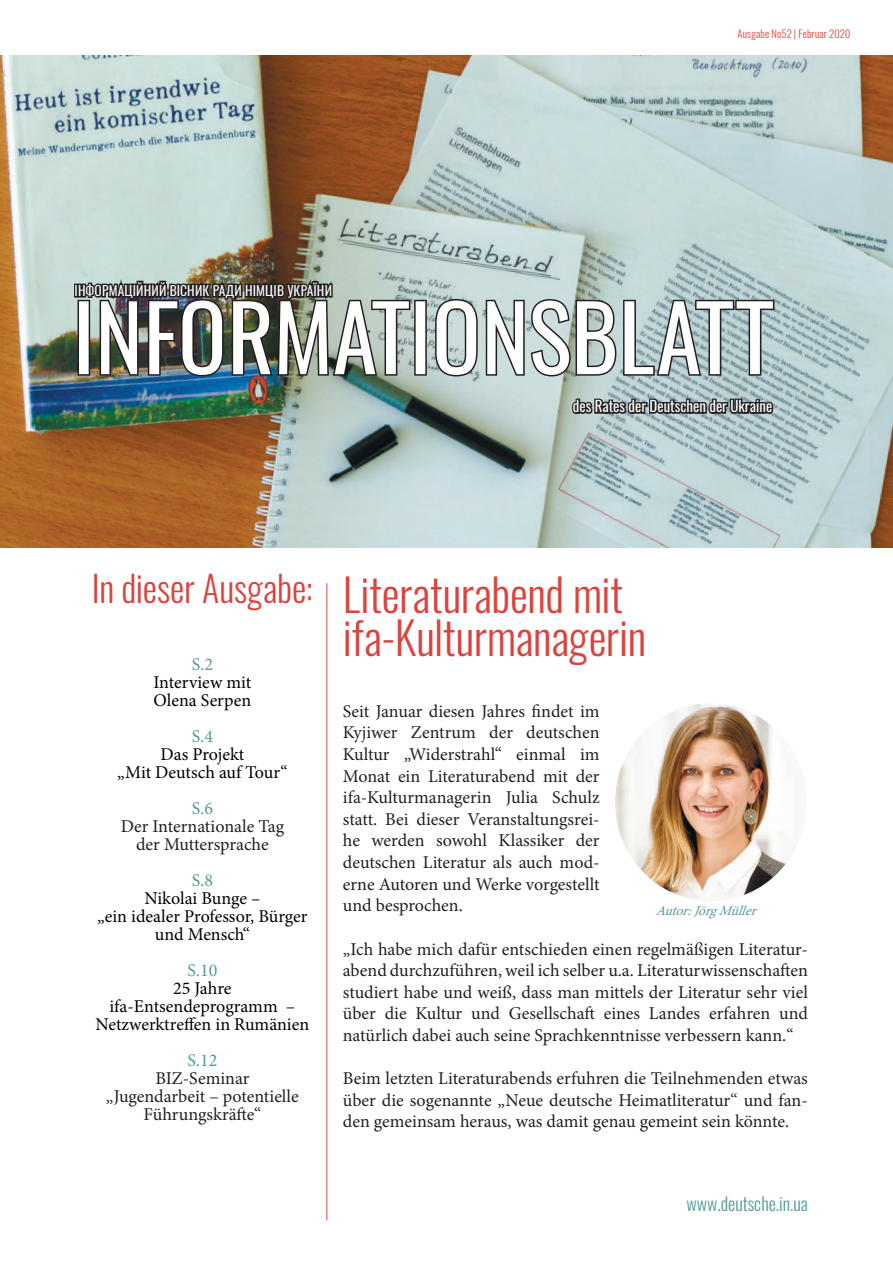
<style>
.page{position:relative;width:893px;height:1263px;background:#fff}
.page>*{position:absolute;margin:0;border:0;box-sizing:border-box;transform-origin:0 0}
.t1{font:italic 90px "Oswald";color:#fff}
.t2{font:300 45px/43.5px "Oswald";letter-spacing:-.005em;color:#da443f}
.t3{font:300 36px "Oswald";letter-spacing:-.005em;color:#da443f}
.t4{font:18px/21.6px "Minion Pro";letter-spacing:-.005em;color:#231f20;text-align:justify}
.t5{font:18px/18px "Minion Pro";color:#000;text-align:center}
.t6{font:18px "Minion Pro";color:#55999b}
.t7{font:300 18px "Oswald";color:#55999b}
.t8{font:italic 15px "Oswald";color:#fff}
.t9{font:italic 13.5px "Oswald";letter-spacing:.01em;color:#fcfcfc}
.t10{font:italic 13.5px "Minion Pro";color:#55999b}
.t11{font:300 10.5px "Oswald";letter-spacing:.02em;color:#da443f}
</style>
<div class="page">
<img style="left:0;top:55px;width:893px;height:493px">
<hr style="left:326px;top:583px;width:1px;height:637px;background:#da443f">
<div style="left:74px;top:284px;width:4px;height:14px;border:3px solid #231f20"></div>
<img style="left:76px;top:225px;width:336px;height:153px">
<div style="left:414px;top:300px;width:13px;height:76px;border:3px solid #231f20"></div>
<svg style="left:434px;top:260px;width:342px;height:173px;background:#9dadad"></svg>
<img style="left:615px;top:704px;width:172px;height:196px">
<p class="t11" style="left:737px;top:27px;width:115px">Ausgabe No52 | Februar 2020</p>
<p class="t9" style="left:75px;top:281px;width:261px">ІНФОРМАЦІЙНИЙ ВІСНИК РАДИ НІМЦІВ УКРАЇНИ</p>
<h1 class="t1" style="left:75px;top:275px;width:701px">INFORMATIONSBLATT</h1>
<p class="t8" style="left:573px;top:396px;width:203px">des Rates der Deutschen der Ukraine</p>
<h3 class="t3" style="left:92px;top:564px;width:222px">In dieser Ausgabe:</h3>
<p class="t6" style="left:192px;top:652px;width:23px">S.2</p>
<p class="t5" style="left:153px;top:673px;width:99px;text-align:left">Interview mit<br>Olena Serpen</p>
<p class="t6" style="left:192px;top:724px;width:23px">S.4</p>
<p class="t5" style="left:117px;top:745px;width:172px">Das Projekt<br>„Mit Deutsch auf Tour“</p>
<p class="t6" style="left:192px;top:796px;width:23px">S.6</p>
<p class="t4" style="left:121px;top:817px;width:165px;line-height:18px;text-align:center">Der Internationale Tag der Muttersprache</p>
<p class="t6" style="left:192px;top:868px;width:23px">S.8</p>
<p class="t5" style="left:97px;top:889px;width:212px">Nikolai Bunge –<br>„ein idealer Professor, Bürger und Mensch“</p>
<p class="t6" style="left:187px;top:958px;width:31px">S.10</p>
<p class="t5" style="left:96px;top:979px;width:215px">25 Jahre ifa-Entsendeprogramm –<br>Netzwerktreffen in Rumänien</p>
<p class="t6" style="left:187px;top:1048px;width:31px">S.12</p>
<p class="t4" style="left:106px;top:1069px;width:194px;line-height:18px;text-align:center">BIZ-Seminar „Jugendarbeit – potentielle<br>Führungskräfte“</p>
<h2 class="t2" style="left:343px;top:573px;width:305px">Literaturabend mit ifa-Kulturmanagerin</h2>
<p class="t4" style="left:343px;top:700px;width:258px">Seit Januar diesen Jahres findet im Kyjiwer Zentrum der deutschen Kultur „Widerstrahl“ einmal im Monat ein Literaturabend mit der ifa-Kulturmanagerin Julia Schulz statt. Bei dieser Veranstaltungsrei&shy;he werden sowohl Klassiker der deutschen Literatur als auch mod&shy;erne Autoren und Werke vorgestellt und besprochen.</p>
<p class="t4" style="left:343px;top:938px;width:467px">„Ich habe mich dafür entschieden einen regelmäßigen Literatur&shy;abend durchzuführen, weil ich selber u.a. Literaturwissenschaften studiert habe und weiß, dass man mittels der Literatur sehr viel über die Kultur und Gesellschaft eines Landes erfahren und natürlich dabei auch seine Sprachkenntnisse verbessern kann.“</p>
<p class="t4" style="left:343px;top:1068px;width:467px">Beim letzten Literaturabends erfuhren die Teilnehmenden etwas über die sogenannte „Neue deutsche Heimatliteratur“ und fan&shy;den gemeinsam heraus, was damit genau gemeint sein könnte.</p>
<p class="t10" style="left:656px;top:901px;width:108px">Autor:JörgMüller</p>
<p class="t7" style="left:686px;top:1192px;width:123px">www.deutsche.in.ua</p>
</div>
